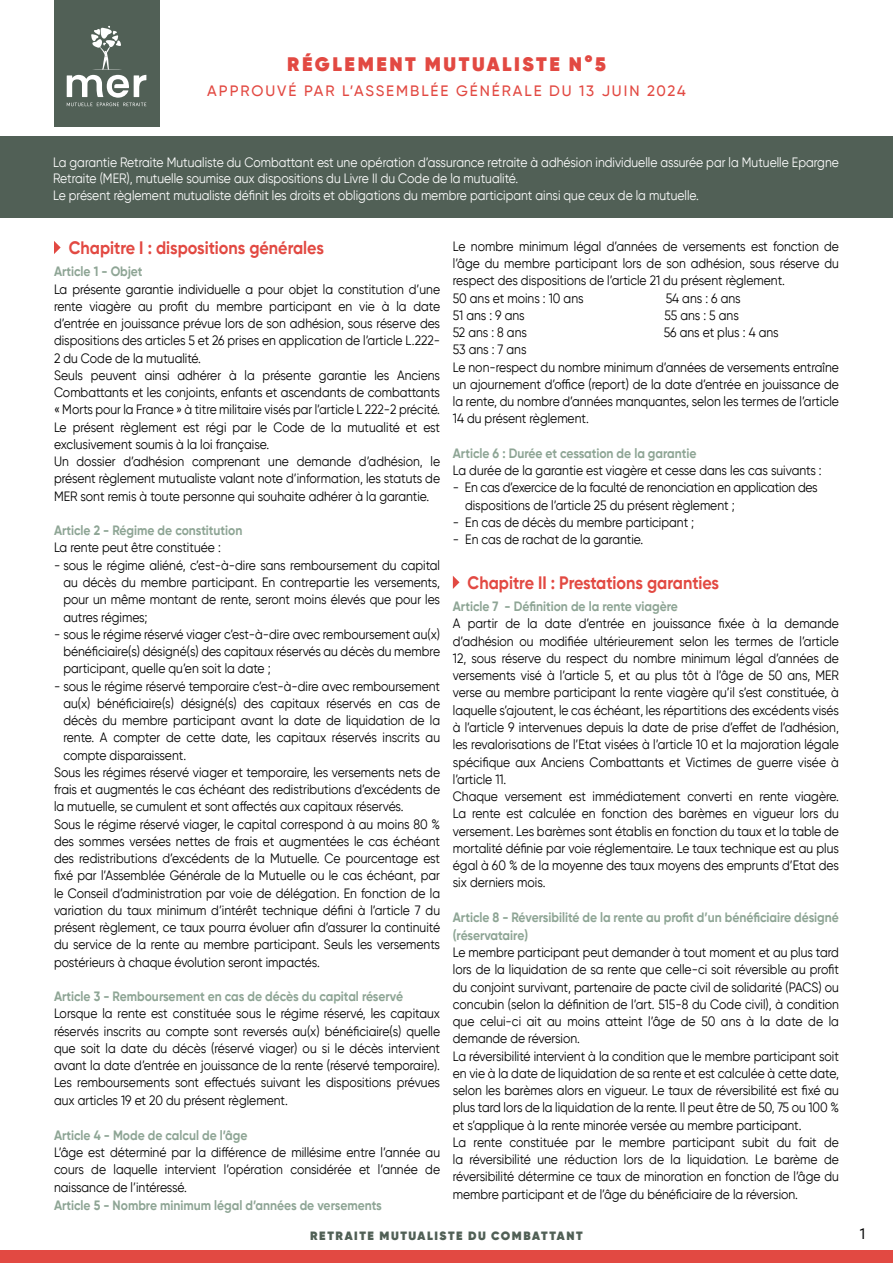
<style>
.page{position:relative;width:893px;height:1263px;background:#fff}
.page>*{position:absolute;margin:0;border:0;box-sizing:border-box;transform-origin:0 0}
.t1{font:800 19.5px "Gilroy";letter-spacing:.13em;color:#e24942}
.t2{font:700 18px "Gilroy";color:#e24942;scale:.9 1}
.t3{font:500 15px "Gilroy";letter-spacing:.13em;color:#e24942}
.t4{font:15px "Roboto";color:#000;scale:.9 1}
.t5{font:13.5px/17.2px "Gilroy";color:#000;scale:.9 1}
.t6{font:700 13.5px/18px "Gilroy";color:#8ea595;scale:.9 1}
.t7{font:13.5px/16.5px "Gilroy";color:#fff;scale:.9 1}
.t8{font:800 12px "Gilroy";letter-spacing:.13em;color:#516056}
</style>
<div class="page">
<div style="left:0;top:136px;width:893px;height:82px;background:#516056"></div>
<svg style="left:54px;top:241px;width:7px;height:13px"></svg>
<svg style="left:453px;top:576px;width:6px;height:13px"></svg>
<div style="left:0;top:1250px;width:893px;height:13px;background:#e24942"></div>
<div style="left:54px;top:0;width:105px;height:126px;background:#516056"></div>
<svg style="left:67px;top:26px;width:79px;height:80px"></svg>
<h1 class="t1" style="left:287px;top:52px;width:320px">RÉGLEMENT MUTUALISTE N°5</h1>
<p class="t3" style="left:207px;top:81px;width:480px">APPROUVÉ PAR L’ASSEMBLÉE GÉNÉRALE DU 13 JUIN 2024</p>
<p class="t7" style="left:53px;top:154px;width:875px">La garantie Retraite Mutualiste du Combattant est une opération d’assurance retraite à adhésion individuelle assurée par la Mutuelle Epargne<br>Retraite (MER), mutuelle soumise aux dispositions du Livre II du Code de la mutualité.<br>Le présent règlement mutualiste définit les droits et obligations du membre participant ainsi que ceux de la mutuelle.</p>
<h2 class="t2" style="left:69px;top:237px;width:285px">Chapitre I : dispositions générales</h2>
<p class="t6" style="left:54px;top:263px;width:100px">Article 1 - Objet</p>
<p class="t5" style="left:54px;top:280px;width:431px">La présente garantie individuelle a pour objet la constitution d’une rente viagère au profit du membre participant en vie à la date d’entrée en jouissance prévue lors de son adhésion, sous réserve des dispositions des articles 5 et 26 prises en application de l’article L.222- 2 du Code de la mutualité.<br>Seuls peuvent ainsi adhérer à la présente garantie les Anciens Combattants et les conjoints, enfants et ascendants de combattants « Morts pour la France » à titre militaire visés par l’article L 222-2 précité.<br>Le présent règlement est régi par le Code de la mutualité et est exclusivement soumis à la loi française.<br>Un dossier d’adhésion comprenant une demande d’adhésion, le présent règlement mutualiste valant note d’information, les statuts de MER sont remis à toute personne qui souhaite adhérer à la garantie.</p>
<p class="t6" style="left:54px;top:521px;width:211px">Article 2 - Régime de constitution</p>
<p class="t5" style="left:54px;top:539px;width:187px">La rente peut être constituée :</p>
<p class="t5" style="left:63px;top:556px;width:420px;text-align:justify;text-indent:-9px">- sous le régime aliéné, c’est-à-dire sans remboursement du capital au décès du membre participant. En contrepartie les versements, pour un même montant de rente, seront moins élevés que pour les autres régimes;</p>
<p class="t5" style="left:63px;top:625px;width:420px;text-align:justify;text-indent:-9px">- sous le régime réservé viager c’est-à-dire avec remboursement au(x) bénéficiaire(s) désigné(s) des capitaux réservés au décès du membre participant, quelle qu’en soit la date ;</p>
<p class="t5" style="left:54px;top:677px;width:430px">- sous le régime réservé temporaire c’est-à-dire avec remboursement</p>
<p class="t5" style="left:63px;top:694px;width:420px">au(x) bénéficiaire(s) désigné(s) des capitaux réservés en cas de</p>
<p class="t5" style="left:63px;top:711px;width:420px">décès du membre participant avant la date de liquidation de la</p>
<p class="t5" style="left:63px;top:729px;width:420px">rente. A compter de cette date, les capitaux réservés inscrits au</p>
<p class="t5" style="left:63px;top:746px;width:138px">compte disparaissent.</p>
<p class="t5" style="left:54px;top:763px;width:430px">Sous les régimes réservé viager et temporaire, les versements nets de</p>
<p class="t5" style="left:54px;top:780px;width:430px">frais et augmentés le cas échéant des redistributions d’excédents de</p>
<p class="t5" style="left:54px;top:798px;width:390px">la mutuelle, se cumulent et sont affectés aux capitaux réservés.</p>
<p class="t5" style="left:54px;top:815px;width:430px">Sous le régime réservé viager, le capital correspond à au moins 80 %</p>
<p class="t5" style="left:54px;top:832px;width:430px">des sommes versées nettes de frais et augmentées le cas échéant</p>
<p class="t5" style="left:54px;top:849px;width:430px">des redistributions d’excédents de la Mutuelle. Ce pourcentage est</p>
<p class="t5" style="left:54px;top:867px;width:430px">fixé par l’Assemblée Générale de la Mutuelle ou le cas échéant, par</p>
<p class="t5" style="left:54px;top:884px;width:430px">le Conseil d’administration par voie de délégation. En fonction de la</p>
<p class="t5" style="left:54px;top:901px;width:430px">variation du taux minimum d’intérêt technique défini à l’article 7 du</p>
<p class="t5" style="left:54px;top:918px;width:430px">présent règlement, ce taux pourra évoluer afin d’assurer la continuité</p>
<p class="t5" style="left:54px;top:936px;width:430px">du service de la rente au membre participant. Seuls les versements</p>
<p class="t5" style="left:54px;top:953px;width:297px">postérieurs à chaque évolution seront impactés.</p>
<p class="t6" style="left:54px;top:987px;width:389px">Article 3 - Remboursement en cas de décès du capital réservé</p>
<p class="t5" style="left:54px;top:1005px;width:430px;text-align:justify">Lorsque la rente est constituée sous le régime réservé, les capitaux réservés inscrits au compte sont reversés au(x) bénéficiaire(s) quelle que soit la date du décès (réservé viager) ou si le décès intervient avant la date d’entrée en jouissance de la rente (réservé temporaire).<br>Les remboursements sont effectués suivant les dispositions prévues aux articles 19 et 20 du présent règlement.</p>
<p class="t6" style="left:54px;top:1126px;width:216px">Article 4 - Mode de calcul de l’âge</p>
<p class="t5" style="left:54px;top:1144px;width:430px;text-align:justify">L’âge est déterminé par la différence de millésime entre l’année au cours de laquelle intervient l’opération considérée et l’année de naissance de l’intéressé.</p>
<p class="t6" style="left:54px;top:1196px;width:366px">Article 5 - Nombre minimum légal d’années de versements</p>
<p class="t5" style="left:453px;top:237px;width:430px">Le nombre minimum légal d’années de versements est fonction de l’âge du membre participant lors de son adhésion, sous réserve du respect des dispositions de l’article 21 du présent règlement.<br>50 ans et moins : 10 ans</p>
<p class="t5" style="left:666px;top:289px;width:85px">54 ans : 6 ans</p>
<p class="t5" style="left:453px;top:306px;width:81px">51 ans : 9 ans</p>
<p class="t5" style="left:664px;top:306px;width:84px">55 ans : 5 ans</p>
<p class="t5" style="left:453px;top:324px;width:84px">52 ans : 8 ans</p>
<p class="t5" style="left:664px;top:324px;width:129px">56 ans et plus : 4 ans</p>
<p class="t5" style="left:453px;top:341px;width:430px">53 ans : 7 ans<br>Le non-respect du nombre minimum d’années de versements entraîne un ajournement d’office (report) de la date d’entrée en jouissance de la rente, du nombre d’années manquantes, selon les termes de l’article 14 du présent règlement.</p>
<p class="t6" style="left:453px;top:444px;width:272px">Article 6 : Durée et cessation de la garantie</p>
<p class="t5" style="left:453px;top:462px;width:411px">La durée de la garantie est viagère et cesse dans les cas suivants :</p>
<p class="t5" style="left:465px;top:479px;width:393px;text-indent:-12px">- En cas d’exercice de la faculté de renonciation en application des dispositions de l’article 25 du présent règlement ;</p>
<p class="t5" style="left:453px;top:513px;width:270px">- En cas de décès du membre participant ;</p>
<p class="t5" style="left:453px;top:531px;width:213px">- En cas de rachat de la garantie.</p>
<h2 class="t2" style="left:468px;top:571px;width:281px">Chapitre II : Prestations garanties</h2>
<p class="t6" style="left:453px;top:597px;width:252px">Article 7 - Définition de la rente viagère</p>
<p class="t5" style="left:453px;top:615px;width:430px">A partir de la date d’entrée en jouissance fixée à la demande d’adhésion ou modifiée ultérieurement selon les termes de l’article 12, sous réserve du respect du nombre minimum légal d’années de versements visé à l’article 5, et au plus tôt à l’âge de 50 ans, MER verse au membre participant la rente viagère qu’il s’est constituée, à laquelle s’ajoutent, le cas échéant, les répartitions des excédents visés à l’article 9 intervenues depuis la date de prise d’effet de l’adhésion, les revalorisations de l’Etat visées à l’article 10 et la majoration légale spécifique aux Anciens Combattants et Victimes de guerre visée à l’article 11.<br>Chaque versement est immédiatement converti en rente viagère.<br>La rente est calculée en fonction des barèmes en vigueur lors du versement. Les barèmes sont établis en fonction du taux et la table de mortalité définie par voie réglementaire. Le taux technique est au plus égal à 60 % de la moyenne des taux moyens des emprunts d’Etat des six derniers mois.</p>
<p class="t6" style="left:453px;top:908px;width:430px">Article 8 - Réversibilité de la rente au profit d’un bénéficiaire désigné (réservataire)</p>
<p class="t5" style="left:453px;top:943px;width:431px">Le membre participant peut demander à tout moment et au plus tard lors de la liquidation de sa rente que celle-ci soit réversible au profit du conjoint survivant, partenaire de pacte civil de solidarité (PACS) ou concubin (selon la définition de l’art. 515-8 du Code civil), à condition que celui-ci ait au moins atteint l’âge de 50 ans à la date de la demande de réversion.<br>La réversibilité intervient à la condition que le membre participant soit en vie à la date de liquidation de sa rente et est calculée à cette date, selon les barèmes alors en vigueur. Le taux de réversibilité est fixé au plus tard lors de la liquidation de la rente. Il peut être de 50, 75 ou 100 % et s’applique à la rente minorée versée au membre participant.<br>La rente constituée par le membre participant subit du fait de la réversibilité une réduction lors de la liquidation. Le barème de réversibilité détermine ce taux de minoration en fonction de l’âge du membre participant et de l’âge du bénéficiaire de la réversion.</p>
<p class="t8" style="left:310px;top:1228px;width:274px">RETRAITE MUTUALISTE DU COMBATTANT</p>
<p class="t4" style="left:859px;top:1223px;width:10px">1</p>
</div>
